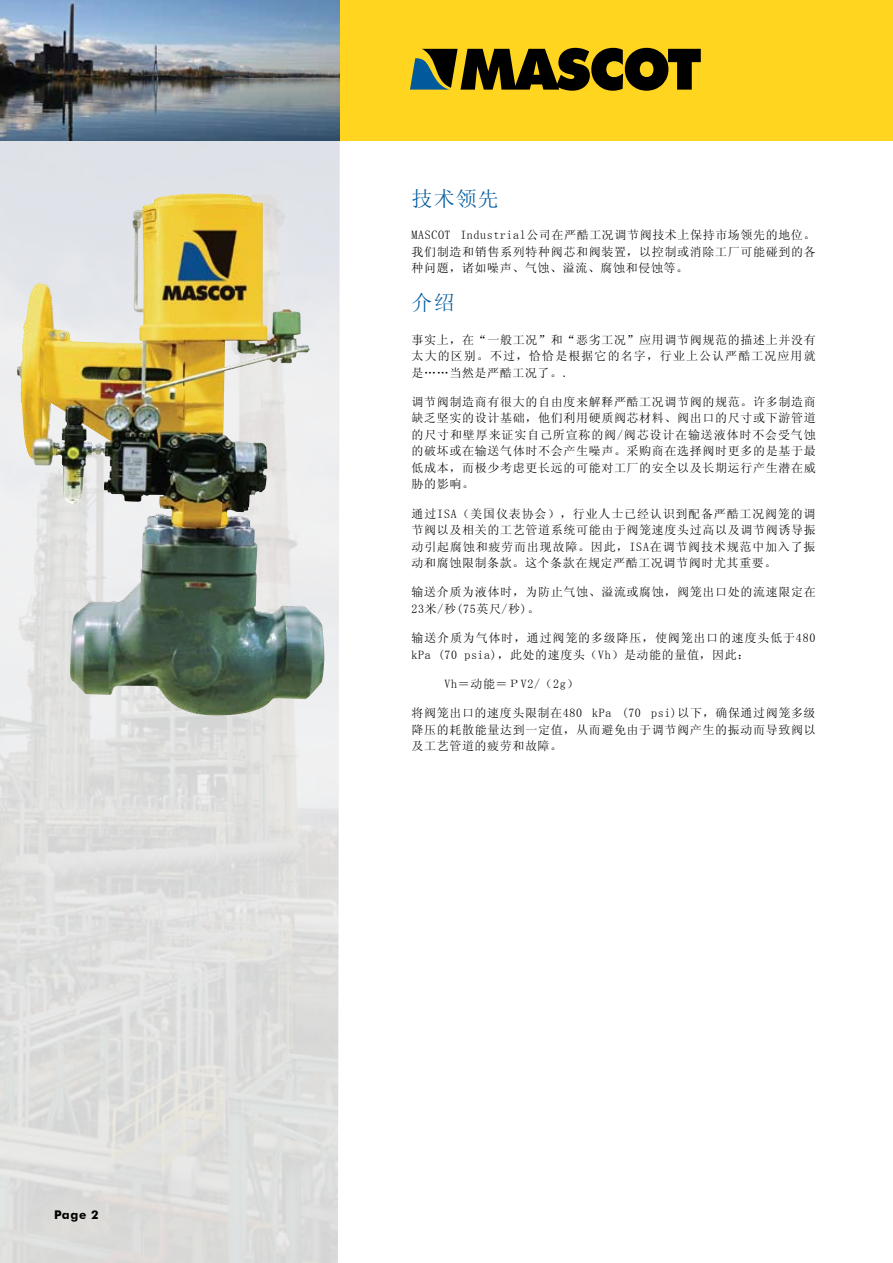
<style>
.page{position:relative;width:893px;height:1263px;background:#fff}
.page>*{position:absolute;margin:0;border:0;box-sizing:border-box;transform-origin:0 0}
.t1{font:21px "Sim Sun";letter-spacing:.05em;color:#005a9c}
.t2{font:12px/16.5px "Sim Sun";letter-spacing:.055em;color:#000;text-align:justify}
.t3{font:700 12px "Futura BT";color:#000}
</style>
<div class="page">
<img style="left:0;top:140px;width:340px;height:1123px">
<div style="left:0;top:0;width:893px;height:140px;background:#ffd520"></div>
<img style="left:0;top:0;width:340px;height:140px">
<img style="left:17px;top:193px;width:197px;height:311px">
<svg style="left:410px;top:48px;width:291px;height:43px"></svg>
<p class="t3" style="left:54px;top:1208px;width:46px">Page 2</p>
<h1 class="t1" style="left:412px;top:188px;width:89px">技术领先</h1>
<p class="t2" style="left:412px;top:227px;width:406px">MASCOT Industrial公司在严酷工况调节阀技术上保持市场领先的地位。我们制造和销售系列特种阀芯和阀装置，以控制或消除工厂可能碰到的各种问题，诸如噪声、气蚀、溢流、腐蚀和侵蚀等。</p>
<h1 class="t1" style="left:412px;top:292px;width:45px">介绍</h1>
<p class="t2" style="left:412px;top:331px;width:406px">事实上，在“一般工况”和“恶劣工况”应用调节阀规范的描述上并没有太大的区别。不过，恰恰是根据它的名字，行业上公认严酷工况应用就是……当然是严酷工况了。.</p>
<p class="t2" style="left:412px;top:393px;width:406px">调节阀制造商有很大的自由度来解释严酷工况调节阀的规范。许多制造商缺乏坚实的设计基础，他们利用硬质阀芯材料、阀出口的尺寸或下游管道的尺寸和壁厚来证实自己所宣称的阀/阀芯设计在输送液体时不会受气蚀的破坏或在输送气体时不会产生噪声。采购商在选择阀时更多的是基于最低成本，而极少考虑更长远的可能对工厂的安全以及长期运行产生潜在威胁的影响。</p>
<p class="t2" style="left:412px;top:505px;width:406px">通过ISA（美国仪表协会），行业人士已经认识到配备严酷工况阀笼的调节阀以及相关的工艺管道系统可能由于阀笼速度头过高以及调节阀诱导振动引起腐蚀和疲劳而出现故障。因此，ISA在调节阀技术规范中加入了振动和腐蚀限制条款。这个条款在规定严酷工况调节阀时尤其重要。</p>
<p class="t2" style="left:412px;top:584px;width:406px">输送介质为液体时，为防止气蚀、溢流或腐蚀，阀笼出口处的流速限定在<br>23米/秒(75英尺/秒)。</p>
<p class="t2" style="left:412px;top:630px;width:405px">输送介质为气体时，通过阀笼的多级降压，使阀笼出口的速度头低于480 kPa (70 psia)，此处的速度头（Vh）是动能的量值，因此：</p>
<p class="t2" style="left:445px;top:675px;width:135px">Vh＝动能＝ΡV2/（2g）</p>
<p class="t2" style="left:412px;top:705px;width:406px">将阀笼出口的速度头限制在480 kPa (70 psi)以下，确保通过阀笼多级降压的耗散能量达到一定值，从而避免由于调节阀产生的振动而导致阀以及工艺管道的疲劳和故障。</p>
</div>
